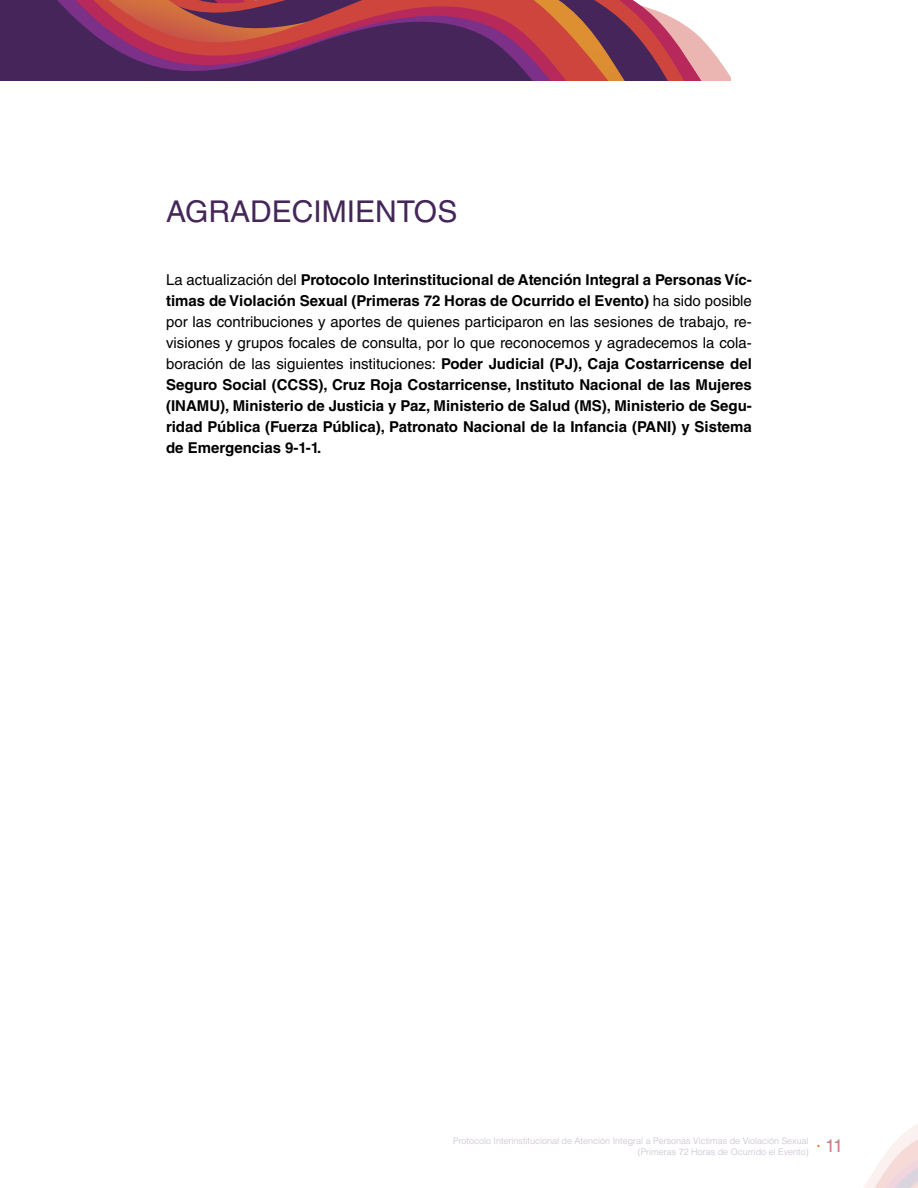
<style>
.page{position:relative;width:918px;height:1188px;background:#fff}
.page>*{position:absolute;margin:0;border:0;box-sizing:border-box;transform-origin:0 0}
.t1{font:30px "Helvetica LT Std";color:#452659}
.t2{font:18px "Helvetica LT Std";color:#c87e85}
.t3{font:700 15px/21px "Helvetica LT Std";color:#000;text-align:justify}
.t4{font:300 9px/10.5px "Helvetica LT Std";color:#c7becd;text-align:right}
.s1{font-weight:400}
</style>
<div class="page">
<svg style="left:864px;top:1124px;width:54px;height:64px"></svg>
<svg style="left:648px;top:8px;width:71px;height:73px"></svg>
<svg style="left:629px;top:0;width:19px;height:81px;background:#84395a"></svg>
<svg style="left:608px;top:0;width:13px;height:81px"></svg>
<svg style="left:0;top:0;width:608px;height:81px;background:#7e3455"></svg>
<h1 class="t1" style="left:166px;top:194px;width:293px">AGRADECIMIENTOS</h1>
<p class="t3" style="left:166px;top:269px;width:587px"><span class="s1">La actualización del</span> Protocolo Interinstitucional de Atención Integral a Personas Víc&shy;timas de Violación Sexual (Primeras 72 Horas de Ocurrido el Evento) <span class="s1">ha sido posible por las contribuciones y aportes de quienes participaron en las sesiones de trabajo, re&shy;visiones y grupos focales de consulta, por lo que reconocemos y agradecemos la cola&shy;boración de las siguientes instituciones:</span> Poder Judicial (PJ), Caja Costarricense del Seguro Social (CCSS), Cruz Roja Costarricense, Instituto Nacional de las Mujeres (INAMU), Ministerio de Justicia y Paz, Ministerio de Salud (MS), Ministerio de Segu&shy;ridad Pública (Fuerza Pública), Patronato Nacional de la Infancia (PANI) y Sistema de Emergencias 9-1-1.</p>
<p class="t4" style="left:453px;top:1136px;width:357px">Protocolo Interinstitucional de Atención Integral a Personas Víctimas de Violación Sexual (Primeras 72 Horas de Ocurrido el Evento)</p>
<p class="t2" style="left:825px;top:1136px;width:19px">11</p>
</div>
